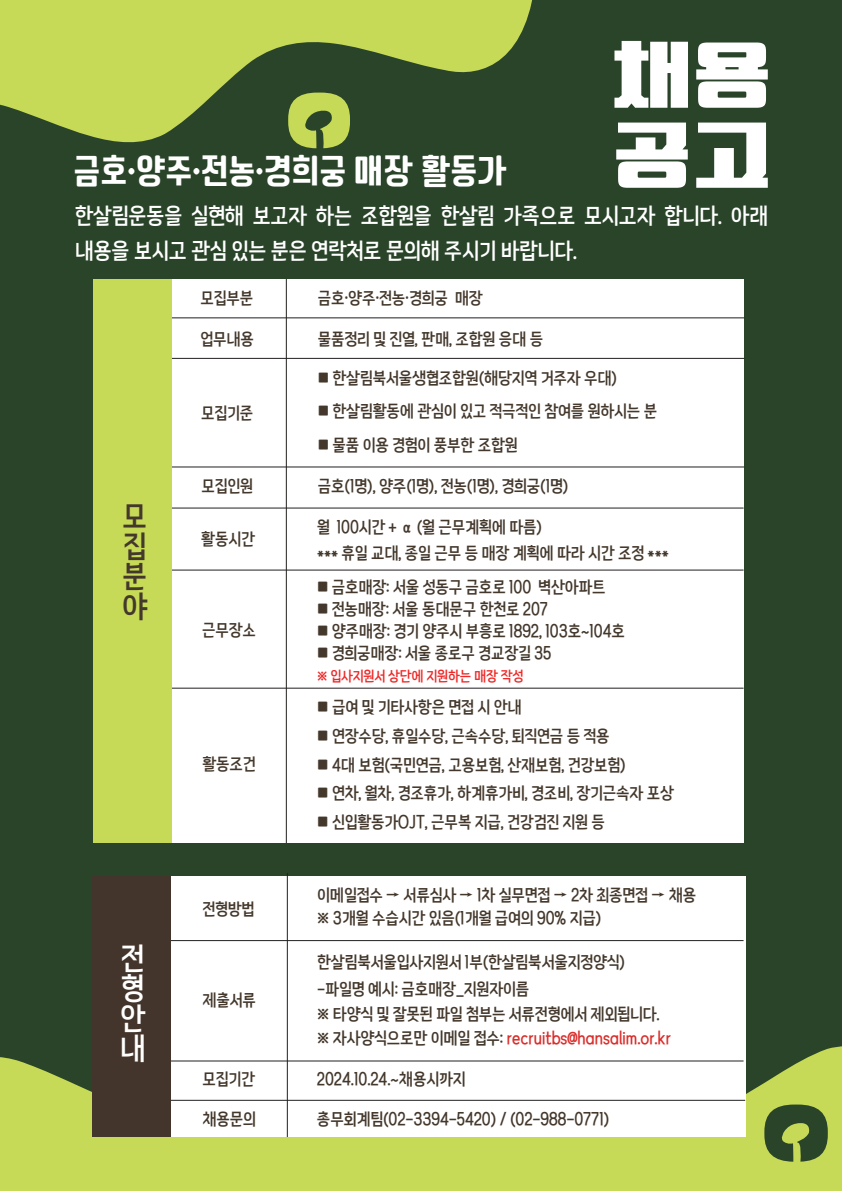
<style>
.page{position:relative;width:842px;height:1191px;background:#294428}
.page>*{position:absolute;margin:0;border:0;box-sizing:border-box;transform-origin:0 0}
.t1{font:80px "TT Ssanai B";color:#fff}
.t2{font:35px "Od Newtro Sensitivity B";color:#fff}
.t3{font:30px/30px "Od Slimfit Gothic B";color:#43382b;text-align:justify}
.t4{font:30px/30px "Od Slimfit Gothic B";color:#fff;text-align:justify}
.t5{font:22px/35px "Od Slimfit Gothic B";color:#fff}
.t6{font:16.5px/26.9px "Od Slimfit Gothic B";color:#44382c}
.t7{font:14px "Od Slimfit Gothic B";color:#ee2928}
.s1{color:#da2f2c}
</style>
<div class="page">
<svg style="left:566px;top:1034px;width:276px;height:157px;background:#afc452"></svg>
<svg style="left:0;top:0;width:532px;height:149px;fill:#c6da57"></svg>
<div style="left:95px;top:279px;width:649px;height:563px;background:#fff"></div>
<hr style="left:169px;top:317px;width:575px;height:1px;background:#231f20">
<hr style="left:169px;top:358px;width:575px;height:1px;background:#231f20">
<hr style="left:169px;top:466px;width:575px;height:1px;background:#231f20">
<hr style="left:166px;top:569px;width:577px;height:1px;background:#231f20">
<hr style="left:166px;top:507px;width:577px;height:1px;background:#231f20">
<hr style="left:166px;top:687px;width:577px;height:1px;background:#231f20">
<hr style="left:286px;top:279px;width:1px;height:564px;background:#231f20">
<div style="left:93px;top:279px;width:79px;height:563px;background:#c6da57"></div>
<div style="left:0;top:1057px;width:566px;height:134px;background:#c6da57"></div>
<div style="left:94px;top:876px;width:651px;height:260px;background:#fff"></div>
<hr style="left:166px;top:940px;width:577px;height:1px;background:#231f20">
<hr style="left:166px;top:1060px;width:577px;height:1px;background:#231f20">
<hr style="left:168px;top:1099px;width:577px;height:1px;background:#231f20">
<div style="left:92px;top:875px;width:79px;height:261px;background:#43352b"></div>
<hr style="left:287px;top:873px;width:1px;height:264px;background:#231f20">
<svg style="left:764px;top:1104px;width:64px;height:57px"></svg>
<h1 class="t1" style="left:612px;top:34px;width:161px">채용</h1>
<h1 class="t1" style="left:612px;top:114px;width:161px">공고</h1>
<h3 class="t5" style="left:75px;top:198px;width:695px">한살림운동을 실현해 보고자 하는 조합원을 한살림 가족으로 모시고자 합니다. 아래 내용을 보시고 관심 있는 분은 연락처로 문의해 주시기 바랍니다.</h3>
<h2 class="t2" style="left:73px;top:153px;width:435px">금호ㆍ양주ㆍ전농ㆍ경희궁 매장 활동가</h2>
<h3 class="t3" style="left:122px;top:500px;width:27px">모 집 분 야</h3>
<h3 class="t4" style="left:120px;top:942px;width:27px">전 형 안 내</h3>
<p class="t6" style="left:200px;top:284px;width:54px">모집부분</p>
<p class="t6" style="left:318px;top:284px;width:166px">금호ㆍ양주ㆍ전농ㆍ경희궁 매장</p>
<p class="t6" style="left:318px;top:326px;width:227px">물품정리 및 진열, 판매, 조합원 응대 등</p>
<p class="t6" style="left:318px;top:364px;width:301px">■ 한살림북서울생협조합원(해당지역 거주자 우대)</p>
<p class="t6" style="left:318px;top:397px;width:341px">■ 한살림활동에 관심이 있고 적극적인 참여를 원하시는 분</p>
<p class="t6" style="left:318px;top:431px;width:201px">■ 물품 이용 경험이 풍부한 조합원</p>
<p class="t6" style="left:318px;top:472px;width:252px">금호(1명), 양주(1명), 전농(1명), 경희궁(1명)</p>
<p class="t6" style="left:200px;top:326px;width:55px">업무내용</p>
<p class="t6" style="left:201px;top:399px;width:54px">모집기준</p>
<p class="t6" style="left:201px;top:472px;width:53px">모집인원</p>
<p class="t6" style="left:201px;top:525px;width:55px">활동시간</p>
<p class="t6" style="left:317px;top:513px;width:227px">월 100시간 + α (월 근무계획에 따름)</p>
<p class="t6" style="left:317px;top:539px;width:353px">*** 휴일 교대, 종일 근무 등 매장 계획에 따라 시간 조정 ***</p>
<p class="t6" style="left:202px;top:616px;width:55px">근무장소</p>
<p class="t6" style="left:202px;top:750px;width:55px">활동조건</p>
<p class="t6" style="left:202px;top:895px;width:53px">전형방법</p>
<p class="t6" style="left:202px;top:986px;width:55px">제출서류</p>
<p class="t6" style="left:202px;top:1065px;width:54px">모집기간</p>
<p class="t6" style="left:202px;top:1105px;width:55px">채용문의</p>
<p class="t6" style="left:317px;top:573px;width:290px">■ 금호매장: 서울 성동구 금호로 100 벽산아파트</p>
<p class="t6" style="left:317px;top:595px;width:232px">■ 전농매장: 서울 동대문구 한천로 207</p>
<p class="t6" style="left:317px;top:617px;width:309px">■ 양주매장: 경기 양주시 부흥로 1892, 103호~104호</p>
<p class="t6" style="left:317px;top:639px;width:236px">■ 경희궁매장: 서울 종로구 경교장길 35</p>
<p class="t7" style="left:317px;top:668px;width:208px">※ 입사지원서 상단에 지원하는 매장 작성</p>
<p class="t6" style="left:317px;top:693px;width:206px">■ 급여 및 기타사항은 면접 시 안내</p>
<p class="t6" style="left:317px;top:722px;width:294px">■ 연장수당, 휴일수당, 근속수당, 퇴직연금 등 적용</p>
<p class="t6" style="left:317px;top:751px;width:310px">■ 4대 보험(국민연금, 고용보험, 산재보험, 건강보험)</p>
<p class="t6" style="left:317px;top:779px;width:358px">■ 연차, 월차, 경조휴가, 하계휴가비, 경조비, 장기근속자 포상</p>
<p class="t6" style="left:317px;top:808px;width:289px">■ 신입활동가OJT, 근무복 지급, 건강검진 지원 등</p>
<p class="t6" style="left:317px;top:881px;width:380px">이메일접수 → 서류심사 → 1차 실무면접 → 2차 최종면접 → 채용</p>
<p class="t6" style="left:317px;top:904px;width:286px">※ 3개월 수습시간 있음(1개월 급여의 90% 지급)</p>
<p class="t6" style="left:317px;top:948px;width:309px">한살림북서울입사지원서 1부(한살림북서울지정양식) -파일명 예시: 금호매장_지원자이름</p>
<p class="t6" style="left:317px;top:1001px;width:355px;line-height:24.7px">※ 타양식 및 잘못된 파일 첨부는 서류전형에서 제외됩니다. ※ 자사양식으로만 이메일 접수: <span class="s1">recruitbs@hansalim.or.kr</span></p>
<p class="t6" style="left:317px;top:1064px;width:150px">2024.10.24.~채용시까지</p>
<p class="t6" style="left:317px;top:1104px;width:294px">총무회계팀(02-3394-5420) / (02-988-0771)</p>
</div>
